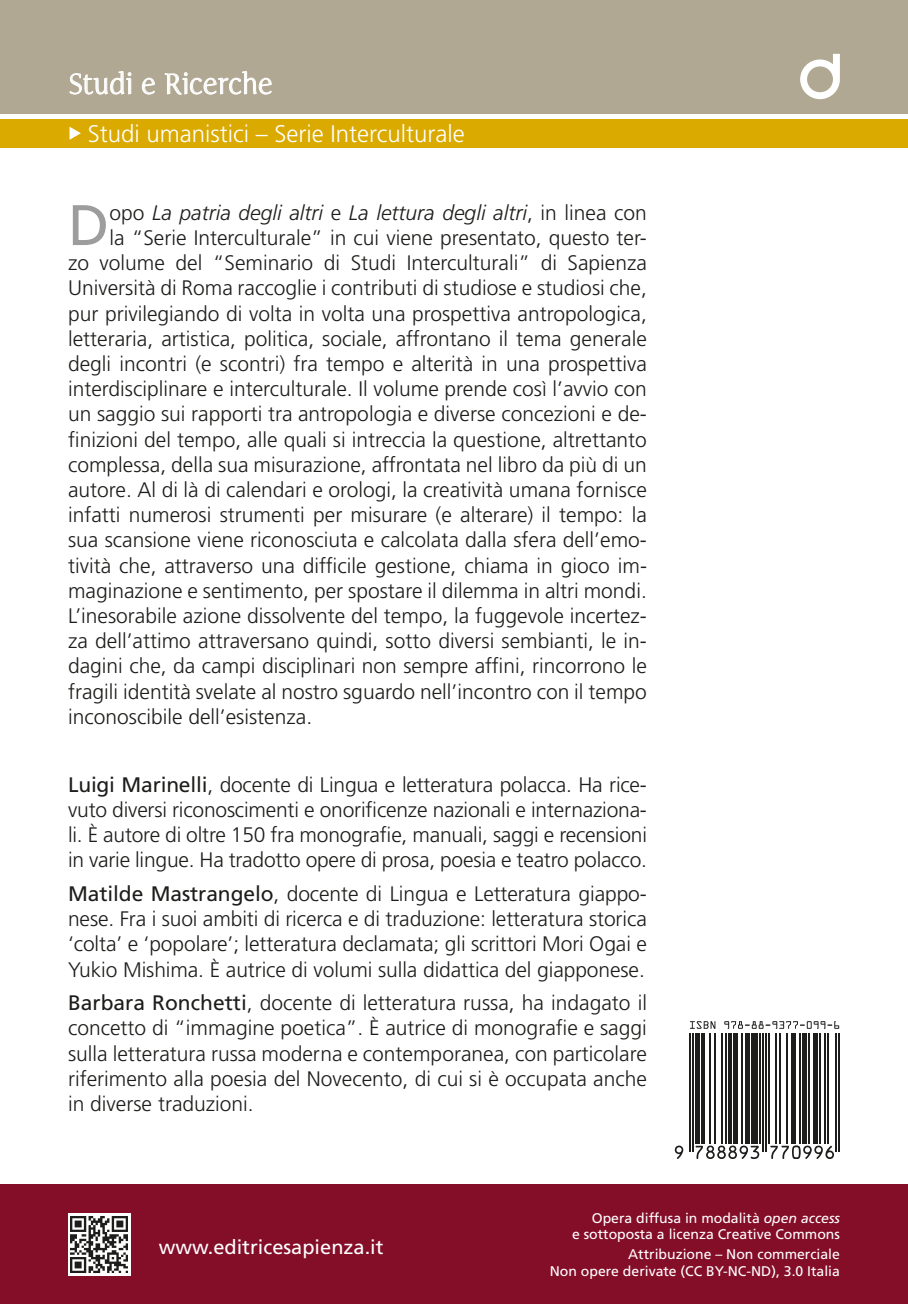
<style>
.page{position:relative;width:908px;height:1304px;background:#fff}
.page>*{position:absolute;margin:0;border:0;box-sizing:border-box;transform-origin:0 0}
.t1{font:57.2px "Frutiger LT Std";color:#9d9d9d}
.t2{font:28px "Sapienza";letter-spacing:-.025em;color:#fff}
.t3{font:300 24px "Frutiger LT Std";color:#fff}
.t4{font:300 21px/25.2px "Frutiger LT Std";color:#1d1d1b;text-align:justify}
.t5{font:italic 300 21px "Frutiger LT Std";color:#1d1d1b}
.t6{font:20px "Frutiger LT Std";color:#fff}
.t7{font:14px/16.8px "Frutiger LT Std";color:#fff;text-align:right}
.s1{font-style:normal}
.s2{font-weight:400}
.s3{font-style:italic}
</style>
<div class="page">
<div style="left:0;top:119px;width:907px;height:28px;background:#daaa00"></div>
<div style="left:0;top:1185px;width:906px;height:119px;background:#840d28"></div>
<div style="left:0;top:0;width:907px;height:113px;background:#b1a893"></div>
<svg style="left:69px;top:127px;width:12px;height:13px"></svg>
<svg style="left:69px;top:71px;width:63px;height:24px"></svg>
<svg style="left:142px;top:78px;width:13px;height:17px"></svg>
<svg style="left:164px;top:71px;width:108px;height:24px"></svg>
<svg style="left:689px;top:1021px;width:26px;height:8px"></svg>
<svg style="left:724px;top:1021px;width:114px;height:8px"></svg>
<svg style="left:674px;top:1146px;width:9px;height:13px"></svg>
<hr style="left:688px;top:1033px;width:2px;height:118px;background:#1d1d1b">
<hr style="left:691px;top:1033px;width:2px;height:118px;background:#1d1d1b">
<div style="left:694px;top:1033px;width:5px;height:111px;background:#1d1d1b"></div>
<hr style="left:701px;top:1033px;width:3px;height:111px;background:#1d1d1b">
<hr style="left:709px;top:1033px;width:1px;height:111px;background:#1d1d1b">
<hr style="left:714px;top:1033px;width:1px;height:111px;background:#1d1d1b">
<hr style="left:720px;top:1033px;width:2px;height:111px;background:#1d1d1b">
<hr style="left:725px;top:1033px;width:1px;height:111px;background:#1d1d1b">
<hr style="left:728px;top:1033px;width:3px;height:111px;background:#1d1d1b">
<div style="left:733px;top:1033px;width:5px;height:111px;background:#1d1d1b"></div>
<hr style="left:741px;top:1033px;width:1px;height:111px;background:#1d1d1b">
<div style="left:744px;top:1033px;width:5px;height:111px;background:#1d1d1b"></div>
<svg style="left:695px;top:1146px;width:64px;height:13px"></svg>
<div style="left:750px;top:1033px;width:7px;height:111px;background:#1d1d1b"></div>
<hr style="left:758px;top:1033px;width:2px;height:111px;background:#1d1d1b">
<hr style="left:761px;top:1033px;width:2px;height:118px;background:#1d1d1b">
<hr style="left:765px;top:1033px;width:1px;height:118px;background:#1d1d1b">
<hr style="left:768px;top:1033px;width:1px;height:111px;background:#1d1d1b">
<hr style="left:774px;top:1033px;width:2px;height:111px;background:#1d1d1b">
<hr style="left:779px;top:1033px;width:1px;height:111px;background:#1d1d1b">
<hr style="left:785px;top:1033px;width:2px;height:111px;background:#1d1d1b">
<div style="left:790px;top:1033px;width:5px;height:111px;background:#1d1d1b"></div>
<hr style="left:798px;top:1033px;width:2px;height:111px;background:#1d1d1b">
<div style="left:801px;top:1033px;width:5px;height:111px;background:#1d1d1b"></div>
<hr style="left:807px;top:1033px;width:2px;height:111px;background:#1d1d1b">
<div style="left:812px;top:1033px;width:5px;height:111px;background:#1d1d1b"></div>
<hr style="left:819px;top:1033px;width:1px;height:111px;background:#1d1d1b">
<svg style="left:770px;top:1145px;width:63px;height:14px"></svg>
<hr style="left:823px;top:1033px;width:2px;height:111px;background:#1d1d1b">
<hr style="left:827px;top:1033px;width:1px;height:111px;background:#1d1d1b">
<hr style="left:834px;top:1033px;width:2px;height:118px;background:#1d1d1b">
<hr style="left:838px;top:1033px;width:1px;height:118px;background:#1d1d1b">
<div style="left:68px;top:1213px;width:62px;height:63px;background:#fff"></div>
<img style="left:71px;top:1216px;width:57px;height:57px">
<svg style="left:800px;top:54px;width:39px;height:45px"></svg>
<div style="left:862px;top:1185px;width:45px;height:119px;background:#840d28"></div>
<h2 class="t2" style="left:68px;top:67px;width:206px">Studi e Ricerche</h2>
<p class="t3" style="left:88px;top:120px;width:378px">Studi umanistici – Serie Interculturale</p>
<h1 class="t1" style="left:68px;top:192px;width:43px">D</h1>
<p class="t5" style="left:109px;top:201px;width:539px"><span class="s1">opo</span> La patria degli altri <span class="s1">e</span> La lettura degli altri<span class="s1">, in linea con</span></p>
<p class="t4" style="left:109px;top:226px;width:539px">la “Serie Interculturale” in cui viene presentato, questo ter-</p>
<p class="t4" style="left:68px;top:251px;width:580px">zo volume del “Seminario di Studi Interculturali” di Sapienza</p>
<p class="t4" style="left:68px;top:276px;width:580px">Università di Roma raccoglie i contributi di studiose e studiosi che,</p>
<p class="t4" style="left:68px;top:301px;width:580px">pur privilegiando di volta in volta una prospettiva antropologica,</p>
<p class="t4" style="left:68px;top:326px;width:580px">letteraria, artistica, politica, sociale, affrontano il tema generale</p>
<p class="t4" style="left:68px;top:352px;width:580px">degli incontri (e scontri) fra tempo e alterità in una prospettiva</p>
<p class="t4" style="left:68px;top:377px;width:580px">interdisciplinare e interculturale. Il volume prende così l’avvio con</p>
<p class="t4" style="left:68px;top:402px;width:580px">un saggio sui rapporti tra antropologia e diverse concezioni e de-</p>
<p class="t4" style="left:68px;top:427px;width:580px">finizioni del tempo, alle quali si intreccia la questione, altrettanto</p>
<p class="t4" style="left:68px;top:452px;width:580px">complessa, della sua misurazione, affrontata nel libro da più di un</p>
<p class="t4" style="left:68px;top:478px;width:580px">autore. Al di là di calendari e orologi, la creatività umana fornisce</p>
<p class="t4" style="left:68px;top:503px;width:580px">infatti numerosi strumenti per misurare (e alterare) il tempo: la</p>
<p class="t4" style="left:68px;top:528px;width:580px">sua scansione viene riconosciuta e calcolata dalla sfera dell’emo-</p>
<p class="t4" style="left:68px;top:553px;width:580px">tività che, attraverso una difficile gestione, chiama in gioco im-</p>
<p class="t4" style="left:68px;top:578px;width:580px">maginazione e sentimento, per spostare il dilemma in altri mondi.</p>
<p class="t4" style="left:68px;top:604px;width:580px">L’inesorabile azione dissolvente del tempo, la fuggevole incertez-</p>
<p class="t4" style="left:68px;top:629px;width:580px">za dell’attimo attraversano quindi, sotto diversi sembianti, le in-</p>
<p class="t4" style="left:68px;top:654px;width:580px">dagini che, da campi disciplinari non sempre affini, rincorrono le</p>
<p class="t4" style="left:68px;top:679px;width:580px">fragili identità svelate al nostro sguardo nell’incontro con il tempo</p>
<p class="t4" style="left:68px;top:704px;width:245px">inconoscibile dell’esistenza.</p>
<p class="t4" style="left:68px;top:772px;width:580px"><span class="s2">Luigi Marinelli</span>, docente di Lingua e letteratura polacca. Ha rice&shy;vuto diversi riconoscimenti e onorificenze nazionali e internaziona&shy;li. È autore di oltre 150 fra monografie, manuali, saggi e recensioni in varie lingue. Ha tradotto opere di prosa, poesia e teatro polacco.</p>
<p class="t4" style="left:68px;top:881px;width:580px"><span class="s2">Matilde Mastrangelo</span>, docente di Lingua e Letteratura giappo&shy;nese. Fra i suoi ambiti di ricerca e di traduzione: letteratura storica ‘colta’ e ‘popolare’; letteratura declamata; gli scrittori Mori Ogai e Yukio Mishima. È autrice di volumi sulla didattica del giapponese.</p>
<p class="t4" style="left:68px;top:991px;width:580px"><span class="s2">Barbara Ronchetti</span>, docente di letteratura russa, ha indagato il concetto di “immagine poetica”. È autrice di monografie e saggi sulla letteratura russa moderna e contemporanea, con particolare riferimento alla poesia del Novecento, di cui si è occupata anche in diverse traduzioni.</p>
<p class="t6" style="left:159px;top:1235px;width:226px">www.editricesapienza.it</p>
<p class="t7" style="left:572px;top:1209px;width:269px">Opera diffusa in modalità <span class="s3">open access<br></span>e sottoposta a licenza Creative Commons</p>
<p class="t7" style="left:549px;top:1246px;width:291px">Attribuzione – Non commerciale<br>Non opere derivate (CC BY-NC-ND), 3.0 Italia</p>
</div>
